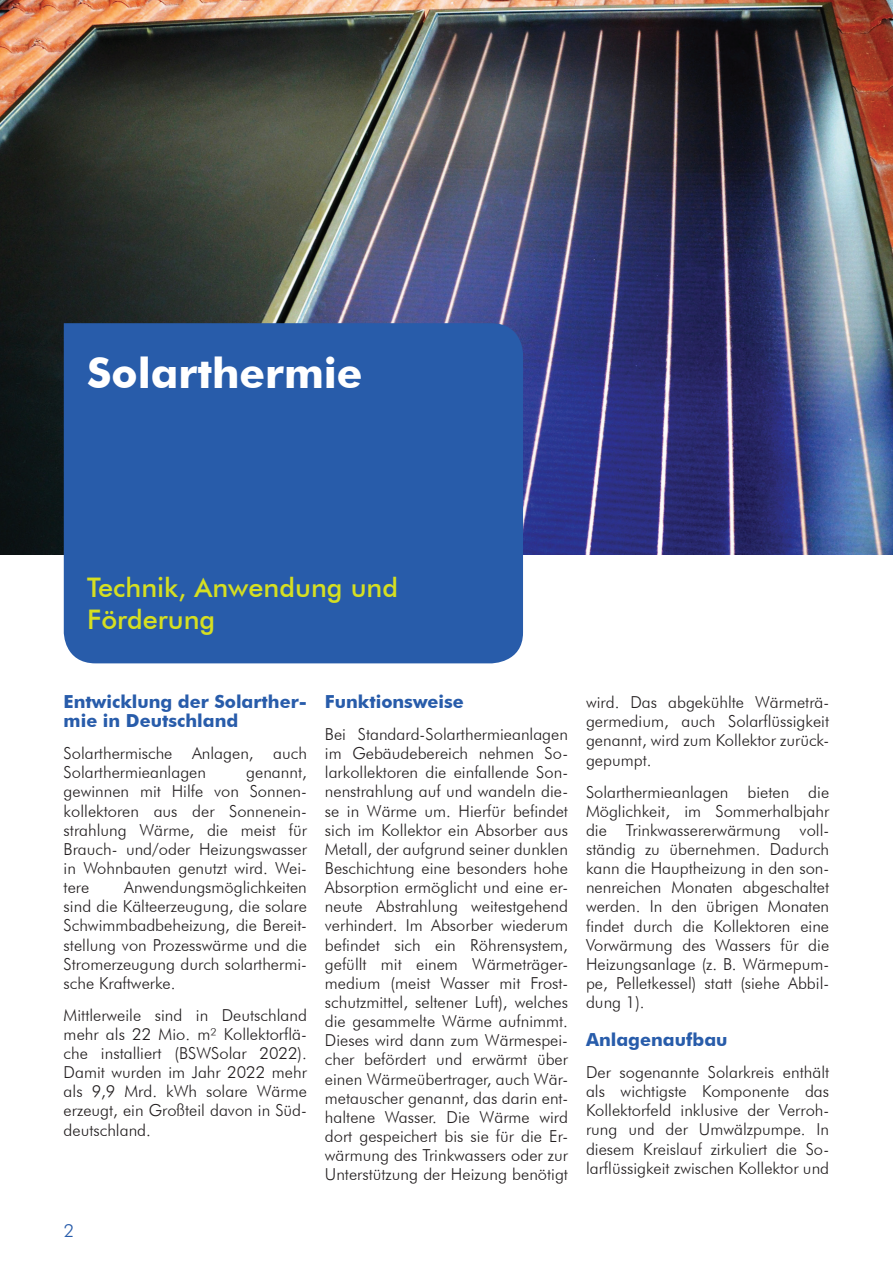
<style>
.page{position:relative;width:893px;height:1263px;background:#fff}
.page>*{position:absolute;margin:0;border:0;box-sizing:border-box;transform-origin:0 0}
.t1{font:700 42px "Futura BT";color:#fff}
.t2{font:500 27px/32.4px "Futura BT";color:#d6df21}
.t3{font:700 18px/19.2px "Futura BT";color:#285caa}
.t4{font:300 18px "Futura BT";color:#285caa}
.t5{font:300 16.5px/19.2px "Futura BT";color:#231f20;text-align:justify}
</style>
<div class="page">
<img style="left:0;top:0;width:893px;height:554px">
<div style="left:64px;top:323px;width:459px;height:340px;background:#285caa"></div>
<h1 class="t1" style="left:87px;top:348px;width:277px">Solarthermie</h1>
<h2 class="t2" style="left:87px;top:571px;width:313px">Technik, Anwendung und<br>Förderung</h2>
<p class="t3" style="left:64px;top:692px;width:245px">Entwicklung der Solarther&shy;mie in Deutschland</p>
<p class="t5" style="left:64px;top:743px;width:245px">Solarthermische Anlagen, auch<br>Solarthermieanlagen</p>
<p class="t5" style="left:64px;top:763px;width:245px;text-indent:183px">genannt, gewinnen mit Hilfe von Sonnen&shy;kollektoren aus der Sonnenein&shy;strahlung Wärme, die meist für Brauch- und/oder Heizungswasser in Wohnbauten genutzt wird. Wei&shy;tere</p>
<p class="t5" style="left:64px;top:877px;width:245px;text-indent:61px">Anwendungsmöglichkeiten sind die Kälteerzeugung, die solare Schwimmbadbeheizung, die Bereit&shy;stellung von Prozesswärme und die Stromerzeugung durch solarthermi&shy;sche Kraftwerke.</p>
<p class="t5" style="left:64px;top:1005px;width:245px">Mittlerweile sind in Deutschland mehr als 22 Mio. m² Kollektorflä&shy;che installiert (BSWSolar 2022).<br>Damit wurden im Jahr 2022 mehr als 9,9 Mrd. kWh solare Wärme erzeugt, ein Großteil davon in Süd&shy;deutschland.</p>
<p class="t4" style="left:64px;top:1220px;width:12px">2</p>
<p class="t3" style="left:325px;top:692px;width:140px">Funktionsweise</p>
<p class="t5" style="left:325px;top:724px;width:245px">Bei Standard-Solarthermieanlagen im Gebäudebereich nehmen So&shy;larkollektoren die einfallende Son&shy;nenstrahlung auf und wandeln die&shy;se in Wärme um. Hierfür befindet sich im Kollektor ein Absorber aus Metall, der aufgrund seiner dunklen Beschichtung eine besonders hohe Absorption ermöglicht und eine er&shy;neute Abstrahlung weitestgehend verhindert. Im Absorber wiederum befindet sich ein Röhrensystem, gefüllt mit einem Wärmeträger&shy;medium (meist Wasser mit Frost&shy;schutzmittel, seltener Luft), welches die gesammelte Wärme aufnimmt.<br>Dieses wird dann zum Wärmespei&shy;cher befördert und erwärmt über einen Wärmeübertrager, auch Wär&shy;metauscher genannt, das darin ent&shy;haltene Wasser. Die Wärme wird dort gespeichert bis sie für die Er&shy;wärmung des Trinkwassers oder zur Unterstützung der Heizung benötigt</p>
<p class="t5" style="left:586px;top:692px;width:245px">wird. Das abgekühlte Wärmeträ&shy;germedium, auch Solarflüssigkeit genannt, wird zum Kollektor zurück&shy;gepumpt.</p>
<p class="t5" style="left:586px;top:782px;width:245px">Solarthermieanlagen bieten die Möglichkeit, im Sommerhalbjahr die Trinkwassererwärmung voll&shy;ständig zu übernehmen. Dadurch kann die Hauptheizung in den son&shy;nenreichen Monaten abgeschaltet werden. In den übrigen Monaten findet durch die Kollektoren eine Vorwärmung des Wassers für die Heizungsanlage (z. B. Wärmepum&shy;pe, Pelletkessel) statt (siehe Abbil&shy;dung 1).</p>
<p class="t3" style="left:586px;top:1030px;width:143px">Anlagenaufbau</p>
<p class="t5" style="left:586px;top:1062px;width:245px">Der sogenannte Solarkreis enthält als wichtigste Komponente das Kollektorfeld inklusive der Verroh&shy;rung und der Umwälzpumpe. In diesem Kreislauf zirkuliert die So&shy;larflüssigkeit zwischen Kollektor und</p>
</div>
